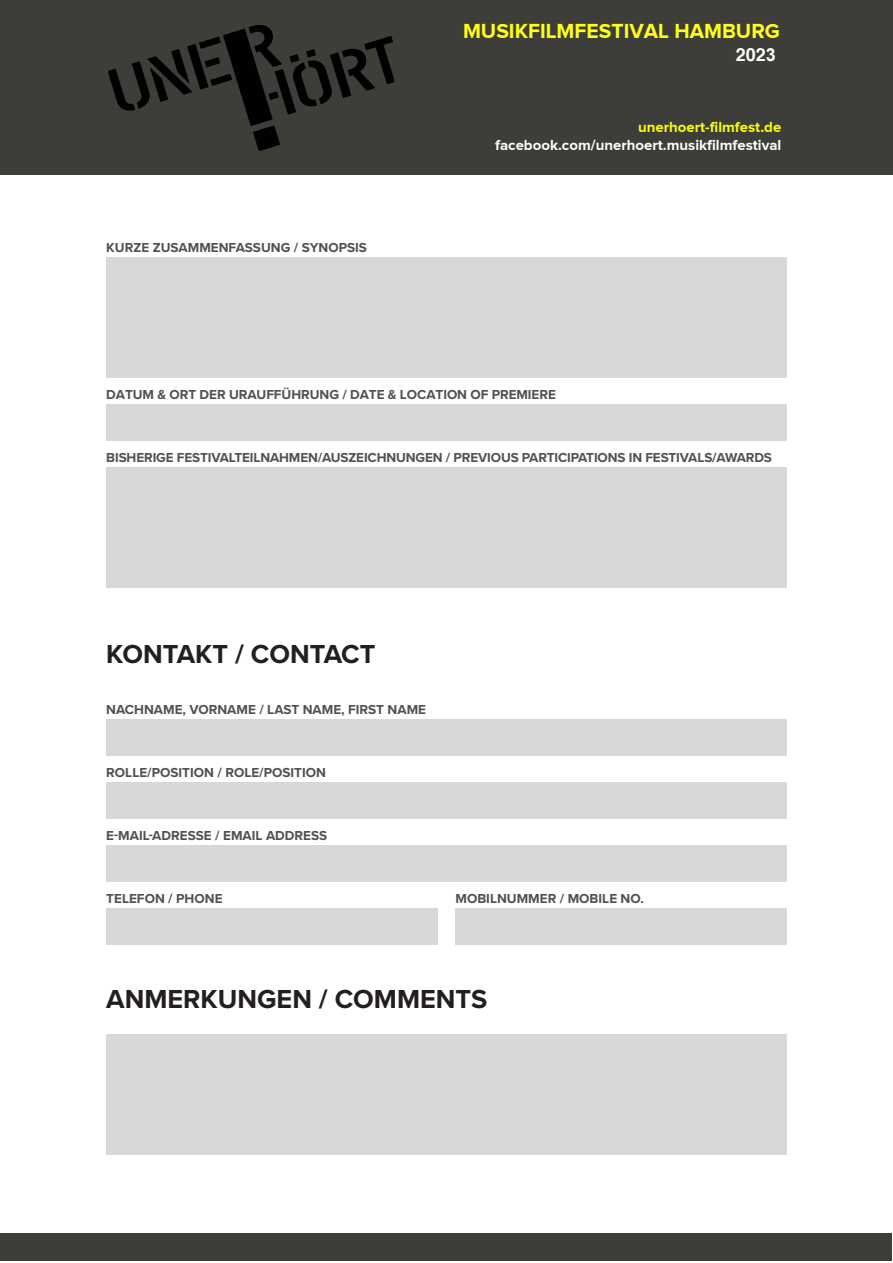
<style>
.page{position:relative;width:893px;height:1263px;background:#fff}
.page>*{position:absolute;margin:0;border:0;box-sizing:border-box;transform-origin:0 0}
.t1{font:700 27px "Proxima Nova";color:#231f20}
.t2{font:700 21px "Proxima Nova";color:#ffff17}
.t3{font:700 18px "Helvetica";color:#fff}
.t4{font:700 15px "Proxima Nova";color:#fff}
.t5{font:700 15px "Proxima Nova";color:#ff0}
.t6{font:700 13.5px "Proxima Nova";letter-spacing:-.005em;color:#51514e}
.s1{font-family:"Arial"}
</style>
<div class="page">
<div style="left:106px;top:257px;width:681px;height:120px;background:#d8d8d8"></div>
<div style="left:106px;top:404px;width:681px;height:36px;background:#d8d8d8"></div>
<div style="left:106px;top:467px;width:681px;height:120px;background:#d8d8d8"></div>
<div style="left:106px;top:719px;width:681px;height:36px;background:#d8d8d8"></div>
<div style="left:106px;top:782px;width:681px;height:36px;background:#d8d8d8"></div>
<div style="left:106px;top:845px;width:681px;height:36px;background:#d8d8d8"></div>
<div style="left:106px;top:908px;width:331px;height:36px;background:#d8d8d8"></div>
<div style="left:455px;top:908px;width:332px;height:36px;background:#d8d8d8"></div>
<div style="left:106px;top:1034px;width:681px;height:120px;background:#d8d8d8"></div>
<div style="left:0;top:0;width:893px;height:175px;background:#3d3e39"></div>
<div style="left:0;top:1233px;width:892px;height:27px;background:#3d3e39"></div>
<img style="left:106px;top:21px;width:293px;height:134px">
<h2 class="t2" style="left:463px;top:19px;width:318px">MUSIKFILMFESTIVAL HAMBURG</h2>
<h3 class="t3" style="left:736px;top:41px;width:42px">202<span class="s1">3</span></h3>
<p class="t6" style="left:106px;top:237px;width:262px">KURZE ZUSAMMENFASSUNG / SYNOPSIS</p>
<p class="t5" style="left:638px;top:118px;width:145px">unerhoert-filmfest.de</p>
<p class="t4" style="left:495px;top:136px;width:288px">facebook.com/unerhoert.musikfilmfestival</p>
<p class="t6" style="left:106px;top:384px;width:451px">DATUM &amp; ORT DER URAUFFÜHRUNG / DATE &amp; LOCATION OF PREMIERE</p>
<p class="t6" style="left:106px;top:447px;width:667px">BISHERIGE FESTIVALTEILNAHMEN/AUSZEICHNUNGEN / PREVIOUS PARTICIPATIONS IN FESTIVALS/AWARDS</p>
<h1 class="t1" style="left:106px;top:633px;width:271px">KONTAKT / CONTACT</h1>
<p class="t6" style="left:106px;top:699px;width:321px">NACHNAME, VORNAME / LAST NAME, FIRST NAME</p>
<p class="t6" style="left:106px;top:762px;width:221px">ROLLE/POSITION / ROLE/POSITION</p>
<p class="t6" style="left:106px;top:825px;width:223px">E-MAIL-ADRESSE / EMAIL ADDRESS</p>
<p class="t6" style="left:106px;top:888px;width:118px">TELEFON / PHONE</p>
<p class="t6" style="left:455px;top:888px;width:190px">MOBILNUMMER / MOBILE NO.</p>
<h1 class="t1" style="left:106px;top:978px;width:382px">ANMERKUNGEN / COMMENTS</h1>
</div>
